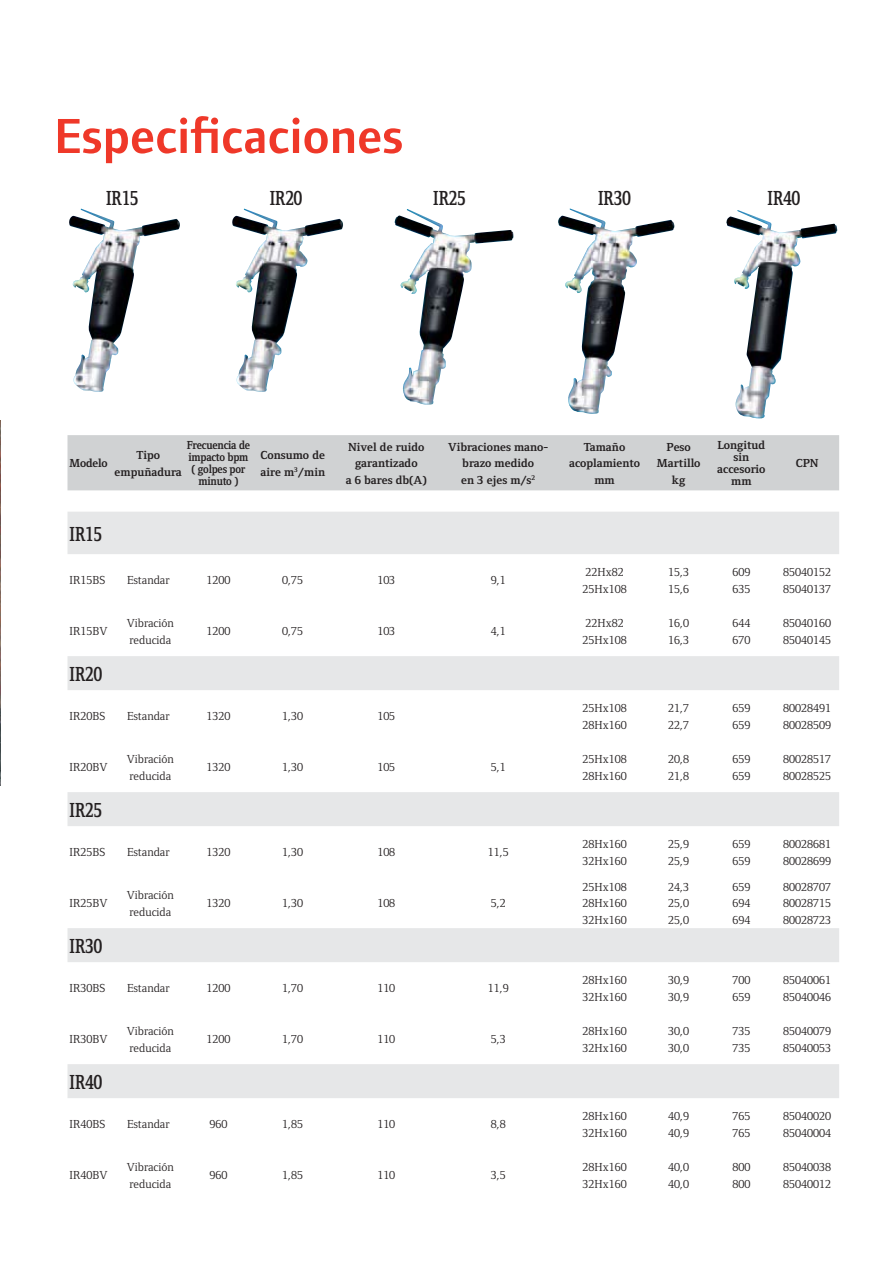
<style>
.page{position:relative;width:893px;height:1263px;background:#fff}
.page>*{position:absolute;margin:0;border:0;box-sizing:border-box;transform-origin:0 0}
.t1{font:600 51px "Foundry Form Sans";color:#ef3829}
.t2{font:700 21px "Foundry Form Serif";color:#231f20;scale:.75 1}
.t3{font:12px/16.5px "Foundry Form Serif";color:#231f20}
.t4{font:700 12px/16.5px "Foundry Form Serif";color:#231f20;text-align:center}
.t5{font:700 12px/12px "Foundry Form Serif";letter-spacing:-.02em;color:#231f20;text-align:center;scale:.9 1}
</style>
<div class="page">
<img style="left:0;top:420px;width:1px;height:366px">
<img style="left:734px;top:224px;width:103px;height:194px">
<img style="left:568px;top:220px;width:106px;height:194px">
<img style="left:400px;top:230px;width:113px;height:175px">
<img style="left:236px;top:219px;width:107px;height:173px">
<img style="left:69px;top:209px;width:72px;height:183px">
<div style="left:67px;top:435px;width:772px;height:55px;background:#d0d2d3"></div>
<svg style="left:67px;top:512px;width:772px;height:586px"></svg>
<h1 class="t1" style="left:54px;top:106px;width:351px">Especificaciones</h1>
<h2 class="t2" style="left:106px;top:191px;width:45px">IR15</h2>
<h2 class="t2" style="left:270px;top:191px;width:45px">IR20</h2>
<h2 class="t2" style="left:433px;top:191px;width:45px">IR25</h2>
<h2 class="t2" style="left:598px;top:191px;width:45px">IR30</h2>
<h2 class="t2" style="left:768px;top:191px;width:45px">IR40</h2>
<p class="t4" style="left:70px;top:456px;width:39px">Modelo</p>
<p class="t4" style="left:115px;top:448px;width:69px">Tipo empuñadura</p>
<p class="t5" style="left:187px;top:441px;width:72px">Frecuencia de impacto bpm ( golpes por minuto )</p>
<p class="t4" style="left:260px;top:448px;width:66px;text-align:left">Consumo de aire m<sup>3</sup>/min</p>
<p class="t4" style="left:346px;top:440px;width:83px">Nivel de ruido garantizado<br>a 6 bares db(A)</p>
<p class="t4" style="left:448px;top:440px;width:102px">Vibraciones mano&shy;brazo medido<br>en 3 ejes m/s<sup>2</sup></p>
<p class="t4" style="left:569px;top:440px;width:73px">Tamaño acoplamiento mm</p>
<p class="t4" style="left:657px;top:440px;width:45px">Peso<br>Martillo kg</p>
<p class="t4" style="left:717px;top:441px;width:50px;line-height:12px">Longitud sin accesorio mm</p>
<p class="t4" style="left:796px;top:456px;width:24px">CPN</p>
<h2 class="t2" style="left:70px;top:526px;width:45px">IR15</h2>
<p class="t3" style="left:70px;top:573px;width:37px">IR15BS</p>
<p class="t3" style="left:127px;top:573px;width:44px">Estandar</p>
<p class="t3" style="left:206px;top:573px;width:25px">1200</p>
<p class="t3" style="left:282px;top:573px;width:22px">0,75</p>
<p class="t3" style="left:377px;top:573px;width:19px">103</p>
<p class="t3" style="left:491px;top:573px;width:16px">9,1</p>
<p class="t3" style="left:582px;top:565px;width:46px">22Hx82<br>25Hx108</p>
<p class="t3" style="left:668px;top:565px;width:22px">15,3<br>15,6</p>
<p class="t3" style="left:732px;top:565px;width:19px">609<br>635</p>
<p class="t3" style="left:783px;top:565px;width:49px">85040152<br>85040137</p>
<p class="t3" style="left:70px;top:624px;width:39px">IR15BV</p>
<p class="t3" style="left:127px;top:616px;width:48px">Vibración reducida</p>
<p class="t3" style="left:206px;top:624px;width:25px">1200</p>
<p class="t3" style="left:282px;top:624px;width:22px">0,75</p>
<p class="t3" style="left:377px;top:624px;width:19px">103</p>
<p class="t3" style="left:491px;top:624px;width:16px">4,1</p>
<p class="t3" style="left:582px;top:616px;width:46px">22Hx82<br>25Hx108</p>
<p class="t3" style="left:668px;top:616px;width:22px">16,0<br>16,3</p>
<p class="t3" style="left:732px;top:616px;width:19px">644<br>670</p>
<p class="t3" style="left:783px;top:616px;width:49px">85040160<br>85040145</p>
<h2 class="t2" style="left:70px;top:667px;width:45px">IR20</h2>
<p class="t3" style="left:70px;top:709px;width:37px">IR20BS</p>
<p class="t3" style="left:127px;top:709px;width:44px">Estandar</p>
<p class="t3" style="left:206px;top:709px;width:25px">1320</p>
<p class="t3" style="left:282px;top:709px;width:22px">1,30</p>
<p class="t3" style="left:377px;top:709px;width:19px">105</p>
<p class="t3" style="left:582px;top:701px;width:46px">25Hx108<br>28Hx160</p>
<p class="t3" style="left:668px;top:701px;width:22px">21,7<br>22,7</p>
<p class="t3" style="left:732px;top:701px;width:19px">659<br>659</p>
<p class="t3" style="left:783px;top:701px;width:49px">80028491<br>80028509</p>
<p class="t3" style="left:70px;top:760px;width:39px">IR20BV</p>
<p class="t3" style="left:127px;top:752px;width:48px">Vibración reducida</p>
<p class="t3" style="left:206px;top:760px;width:25px">1320</p>
<p class="t3" style="left:282px;top:760px;width:22px">1,30</p>
<p class="t3" style="left:377px;top:760px;width:19px">105</p>
<p class="t3" style="left:491px;top:760px;width:16px">5,1</p>
<p class="t3" style="left:582px;top:752px;width:46px">25Hx108<br>28Hx160</p>
<p class="t3" style="left:668px;top:752px;width:22px">20,8<br>21,8</p>
<p class="t3" style="left:732px;top:752px;width:19px">659<br>659</p>
<p class="t3" style="left:783px;top:752px;width:49px">80028517<br>80028525</p>
<h2 class="t2" style="left:70px;top:803px;width:45px">IR25</h2>
<p class="t3" style="left:70px;top:845px;width:37px">IR25BS</p>
<p class="t3" style="left:127px;top:845px;width:44px">Estandar</p>
<p class="t3" style="left:206px;top:845px;width:25px">1320</p>
<p class="t3" style="left:282px;top:845px;width:22px">1,30</p>
<p class="t3" style="left:377px;top:845px;width:19px">108</p>
<p class="t3" style="left:488px;top:845px;width:22px">11,5</p>
<p class="t3" style="left:582px;top:837px;width:46px">28Hx160<br>32Hx160</p>
<p class="t3" style="left:668px;top:837px;width:22px">25,9<br>25,9</p>
<p class="t3" style="left:732px;top:837px;width:19px">659<br>659</p>
<p class="t3" style="left:783px;top:837px;width:49px">80028681<br>80028699</p>
<p class="t3" style="left:70px;top:896px;width:39px">IR25BV</p>
<p class="t3" style="left:127px;top:888px;width:48px">Vibración reducida</p>
<p class="t3" style="left:206px;top:896px;width:25px">1320</p>
<p class="t3" style="left:282px;top:896px;width:22px">1,30</p>
<p class="t3" style="left:377px;top:896px;width:19px">108</p>
<p class="t3" style="left:491px;top:896px;width:16px">5,2</p>
<p class="t3" style="left:582px;top:880px;width:46px;text-align:justify">25Hx108<br>28Hx160<br>32Hx160</p>
<p class="t3" style="left:668px;top:880px;width:22px;text-align:justify">24,3<br>25,0<br>25,0</p>
<p class="t3" style="left:732px;top:880px;width:19px;text-align:justify">659<br>694<br>694</p>
<p class="t3" style="left:783px;top:880px;width:49px;text-align:justify">80028707<br>80028715<br>80028723</p>
<h2 class="t2" style="left:70px;top:939px;width:45px">IR30</h2>
<p class="t3" style="left:70px;top:981px;width:37px">IR30BS</p>
<p class="t3" style="left:127px;top:981px;width:44px">Estandar</p>
<p class="t3" style="left:206px;top:981px;width:25px">1200</p>
<p class="t3" style="left:282px;top:981px;width:22px">1,70</p>
<p class="t3" style="left:377px;top:981px;width:19px">110</p>
<p class="t3" style="left:488px;top:981px;width:22px">11,9</p>
<p class="t3" style="left:582px;top:973px;width:46px">28Hx160<br>32Hx160</p>
<p class="t3" style="left:668px;top:973px;width:22px">30,9<br>30,9</p>
<p class="t3" style="left:732px;top:973px;width:19px">700<br>659</p>
<p class="t3" style="left:783px;top:973px;width:49px">85040061<br>85040046</p>
<p class="t3" style="left:70px;top:1032px;width:39px">IR30BV</p>
<p class="t3" style="left:127px;top:1024px;width:48px">Vibración reducida</p>
<p class="t3" style="left:206px;top:1032px;width:25px">1200</p>
<p class="t3" style="left:282px;top:1032px;width:22px">1,70</p>
<p class="t3" style="left:377px;top:1032px;width:19px">110</p>
<p class="t3" style="left:491px;top:1032px;width:16px">5,3</p>
<p class="t3" style="left:582px;top:1024px;width:46px">28Hx160<br>32Hx160</p>
<p class="t3" style="left:668px;top:1024px;width:22px">30,0<br>30,0</p>
<p class="t3" style="left:732px;top:1024px;width:19px">735<br>735</p>
<p class="t3" style="left:783px;top:1024px;width:49px">85040079<br>85040053</p>
<h2 class="t2" style="left:70px;top:1075px;width:45px">IR40</h2>
<p class="t3" style="left:70px;top:1117px;width:37px">IR40BS</p>
<p class="t3" style="left:127px;top:1117px;width:44px">Estandar</p>
<p class="t3" style="left:209px;top:1117px;width:19px">960</p>
<p class="t3" style="left:282px;top:1117px;width:22px">1,85</p>
<p class="t3" style="left:377px;top:1117px;width:19px">110</p>
<p class="t3" style="left:491px;top:1117px;width:16px">8,8</p>
<p class="t3" style="left:582px;top:1109px;width:46px">28Hx160<br>32Hx160</p>
<p class="t3" style="left:668px;top:1109px;width:22px">40,9<br>40,9</p>
<p class="t3" style="left:732px;top:1109px;width:19px">765<br>765</p>
<p class="t3" style="left:783px;top:1109px;width:49px">85040020<br>85040004</p>
<p class="t3" style="left:70px;top:1168px;width:39px">IR40BV</p>
<p class="t3" style="left:127px;top:1160px;width:48px">Vibración reducida</p>
<p class="t3" style="left:209px;top:1168px;width:19px">960</p>
<p class="t3" style="left:282px;top:1168px;width:22px">1,85</p>
<p class="t3" style="left:377px;top:1168px;width:19px">110</p>
<p class="t3" style="left:491px;top:1168px;width:16px">3,5</p>
<p class="t3" style="left:582px;top:1160px;width:46px">28Hx160<br>32Hx160</p>
<p class="t3" style="left:668px;top:1160px;width:22px">40,0<br>40,0</p>
<p class="t3" style="left:732px;top:1160px;width:19px">800<br>800</p>
<p class="t3" style="left:783px;top:1160px;width:49px">85040038<br>85040012</p>
</div>
